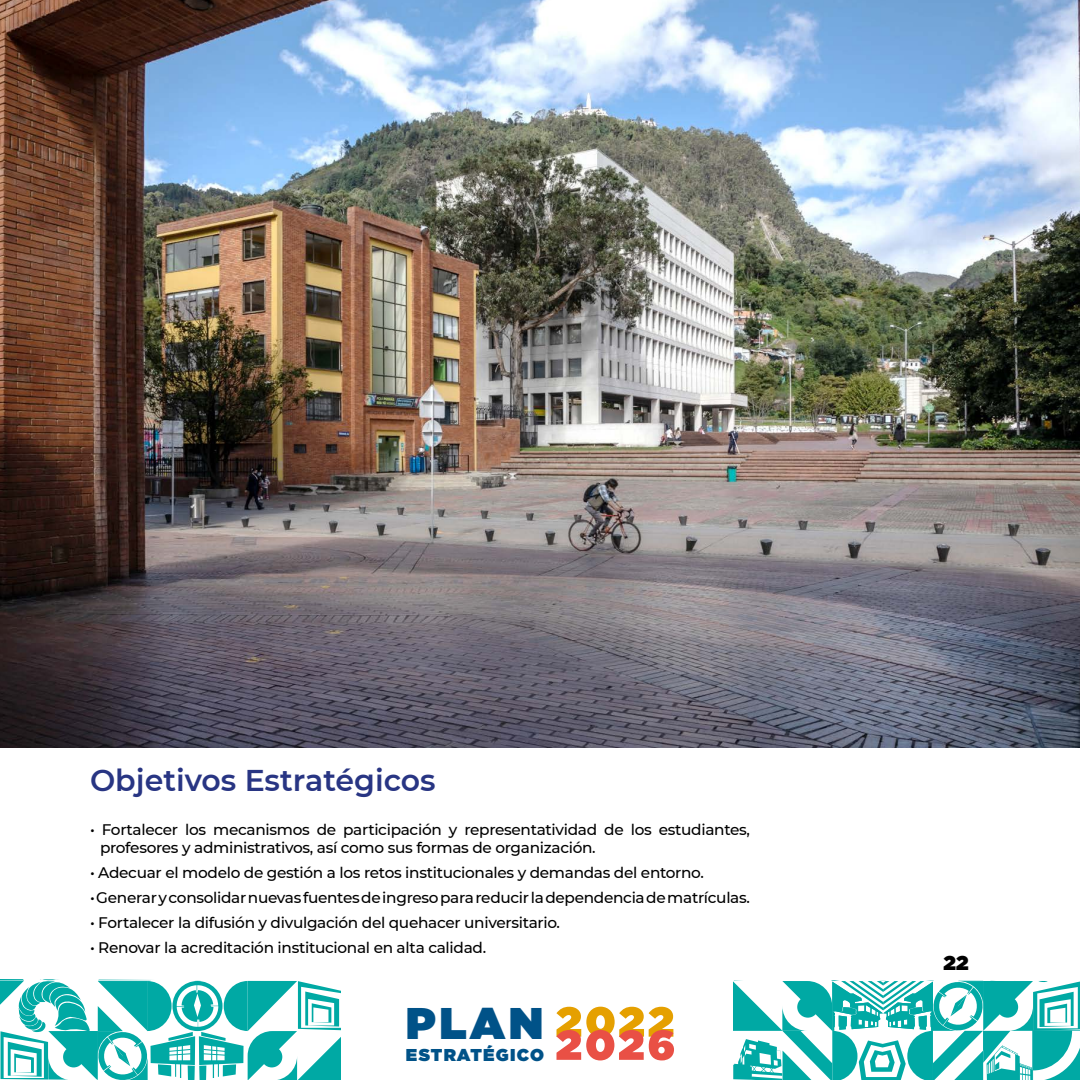
<style>
.page{position:relative;width:1080px;height:1080px;background:#fff}
.page>*{position:absolute;margin:0;border:0;box-sizing:border-box;transform-origin:0 0}
.t1{font:900 44.3px "Gotham";color:#005288}
.t2{font:600 30px "Montserrat";color:#283583}
.t3{font:900 20px "Gotham";color:#000}
.t4{font:900 17.2px "Gotham";letter-spacing:.075em;color:#005288}
.t5{font:500 15.3px/18.4px "Montserrat";letter-spacing:-.02em;color:#000}
</style>
<div class="page">
<svg style="left:0;top:979px;width:341px;height:101px"></svg>
<svg style="left:733px;top:980px;width:347px;height:100px"></svg>
<svg style="left:556px;top:1007px;width:118px;height:53px"></svg>
<img style="left:0;top:0;width:1080px;height:748px">
<h2 class="t2" style="left:90px;top:759px;width:347px">Objetivos Estratégicos</h2>
<p class="t5" style="left:100px;top:820px;width:651px;text-indent:-10px">• Fortalecer los mecanismos de participación y representatividad de los estudiantes, profesores y administrativos, así como sus formas de organización.</p>
<p class="t5" style="left:90px;top:863px;width:616px">• Adecuar el modelo de gestión a los retos institucionales y demandas del entorno.</p>
<p class="t5" style="left:90px;top:888px;width:661px">• Generar y consolidar nuevas fuentes de ingreso para reducir la dependencia de matrículas.</p>
<p class="t5" style="left:90px;top:913px;width:472px">• Fortalecer la difusión y divulgación del quehacer universitario.</p>
<p class="t5" style="left:90px;top:938px;width:398px">• Renovar la acreditación institucional en alta calidad.</p>
<h1 class="t1" style="left:406px;top:997px;width:139px">PLAN</h1>
<p class="t4" style="left:406px;top:1045px;width:140px">ESTRATÉGICO</p>
<h3 class="t3" style="left:944px;top:951px;width:26px">22</h3>
</div>
